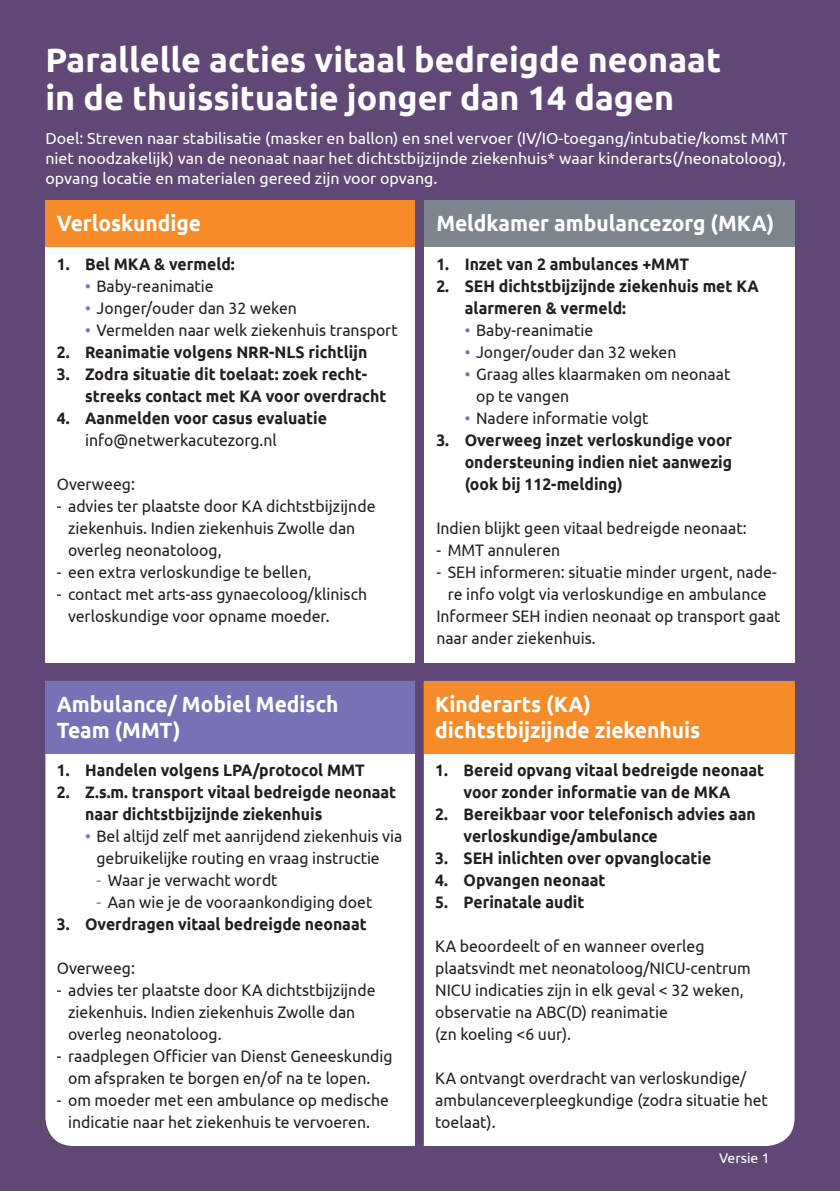
<style>
.page{position:relative;width:840px;height:1191px;background:#fff}
.page>*{position:absolute;margin:0;border:0;box-sizing:border-box;transform-origin:0 0}
.t1{font:700 34px/38px "Ubuntu";color:#fff}
.t2{font:700 22px/26px "Ubuntu";color:#fff;scale:.95 1}
.t3{font:16.6px/22px "Ubuntu";color:#231f20;scale:.95 1}
.t4{font:700 16.6px/22px "Ubuntu";color:#231f20;scale:.95 1}
.t5{font:16px/20px "Ubuntu";color:#fff;text-align:justify}
.t6{font:14px "Ubuntu";color:#fff}
.s1{color:#7672b5}
.s2{font-weight:400}
</style>
<div class="page">
<div style="left:0;top:0;width:839px;height:1191px;background:#604775"></div>
<div style="left:423px;top:203px;width:371px;height:459px;background:#fff"></div>
<div style="left:45px;top:753px;width:370px;height:393px;background:#fff"></div>
<div style="left:423px;top:753px;width:371px;height:393px;background:#fff"></div>
<div style="left:45px;top:203px;width:370px;height:459px;background:#fff"></div>
<div style="left:45px;top:201px;width:370px;height:46px;background:#f68c29"></div>
<div style="left:423px;top:201px;width:371px;height:46px;background:#7e868d"></div>
<div style="left:45px;top:681px;width:370px;height:72px;background:#7672b5"></div>
<div style="left:423px;top:681px;width:371px;height:72px;background:#f68c29"></div>
<p class="t1" style="left:45px;top:40px;width:676px">Parallelle acties vitaal bedreigde neonaat in de thuissituatie jonger dan 14 dagen</p>
<p class="t5" style="left:45px;top:127px;width:743px">Doel: Streven naar stabilisatie (masker en ballon) en snel vervoer (IV/IO-toegang/intubatie/komst MMT niet noodzakelijk) van de neonaat naar het dichtstbijzijnde ziekenhuis* waar kinderarts(/neonatoloog), opvang locatie en materialen gereed zijn voor opvang.</p>
<p class="t2" style="left:57px;top:209px;width:153px">Verloskundige</p>
<p class="t4" style="left:57px;top:253px;width:189px">1. Bel MKA &amp; vermeld:</p>
<p class="t3" style="left:85px;top:275px;width:137px"><span class="s1">•</span> Baby-reanimatie</p>
<p class="t3" style="left:85px;top:297px;width:224px"><span class="s1">•</span> Jonger/ouder dan 32 weken</p>
<p class="t3" style="left:85px;top:319px;width:330px"><span class="s1">•</span> Vermelden naar welk ziekenhuis transport</p>
<p class="t4" style="left:57px;top:341px;width:328px">2. Reanimatie volgens NRR-NLS richtlijn</p>
<p class="t4" style="left:85px;top:363px;width:318px;text-indent:-28px">3. Zodra situatie dit toelaat: zoek recht&shy;streeks contact met KA voor overdracht</p>
<p class="t4" style="left:85px;top:407px;width:256px;text-indent:-28px">4. Aanmelden voor casus evaluatie <span class="s2">info@netwerkacutezorg.nl</span></p>
<p class="t3" style="left:57px;top:473px;width:84px">Overweeg:</p>
<p class="t3" style="left:68px;top:495px;width:325px;text-indent:-11px">- advies ter plaatste door KA dichtstbijzijnde ziekenhuis. Indien ziekenhuis Zwolle dan overleg neonatoloog,</p>
<p class="t3" style="left:57px;top:561px;width:269px">- een extra verloskundige te bellen,</p>
<p class="t3" style="left:68px;top:583px;width:316px;text-indent:-11px">- contact met arts-ass gynaecoloog/klinisch verloskundige voor opname moeder.</p>
<p class="t2" style="left:57px;top:691px;width:298px">Ambulance/ Mobiel Medisch<br>Team (MMT)</p>
<p class="t4" style="left:57px;top:759px;width:326px">1. Handelen volgens LPA/protocol MMT</p>
<p class="t4" style="left:85px;top:781px;width:329px;text-indent:-28px">2. Z.s.m. transport vitaal bedreigde neonaat naar dichtstbijzijnde ziekenhuis</p>
<p class="t3" style="left:96px;top:825px;width:323px;text-indent:-11px"><span class="s1">•</span> Bel altijd zelf met aanrijdend ziekenhuis via gebruikelijke routing en vraag instructie</p>
<p class="t3" style="left:96px;top:869px;width:192px"><span class="s1">-</span> Waar je verwacht wordt</p>
<p class="t3" style="left:96px;top:891px;width:292px"><span class="s1">-</span> Aan wie je de vooraankondiging doet</p>
<p class="t4" style="left:57px;top:913px;width:327px">3. Overdragen vitaal bedreigde neonaat</p>
<p class="t3" style="left:57px;top:957px;width:84px">Overweeg:</p>
<p class="t3" style="left:68px;top:979px;width:325px;text-indent:-11px">- advies ter plaatste door KA dichtstbijzijnde ziekenhuis. Indien ziekenhuis Zwolle dan overleg neonatoloog.</p>
<p class="t3" style="left:68px;top:1045px;width:343px;text-indent:-11px">- raadplegen Officier van Dienst Geneeskundig om afspraken te borgen en/of na te lopen.</p>
<p class="t3" style="left:57px;top:1089px;width:351px;text-align:center">- om moeder met een ambulance op medische indicatie naar het ziekenhuis te vervoeren.</p>
<p class="t2" style="left:436px;top:209px;width:357px">Meldkamer ambulancezorg (MKA)</p>
<p class="t4" style="left:436px;top:253px;width:267px">1. Inzet van 2 ambulances +MMT</p>
<p class="t4" style="left:464px;top:275px;width:311px;text-indent:-28px">2. SEH dichtstbijzijnde ziekenhuis met KA alarmeren &amp; vermeld:</p>
<p class="t3" style="left:464px;top:319px;width:137px"><span class="s1">•</span> Baby-reanimatie</p>
<p class="t3" style="left:464px;top:341px;width:224px"><span class="s1">•</span> Jonger/ouder dan 32 weken</p>
<p class="t3" style="left:476px;top:363px;width:269px;text-indent:-11px"><span class="s1">•</span> Graag alles klaarmaken om neonaat op te vangen</p>
<p class="t3" style="left:464px;top:407px;width:195px"><span class="s1">•</span> Nadere informatie volgt</p>
<p class="t4" style="left:464px;top:429px;width:283px;text-align:justify;text-indent:-28px">3. Overweeg inzet verloskundige voor ondersteuning indien niet aanwezig (ook bij 112-melding)</p>
<p class="t3" style="left:436px;top:517px;width:328px">Indien blijkt geen vitaal bedreigde neonaat:</p>
<p class="t3" style="left:436px;top:539px;width:132px">- MMT annuleren</p>
<p class="t3" style="left:436px;top:561px;width:359px;text-align:center">- SEH informeren: situatie minder urgent, nade&shy;re info volgt via verloskundige en ambulance</p>
<p class="t3" style="left:436px;top:605px;width:364px">Informeer SEH indien neonaat op transport gaat naar ander ziekenhuis.</p>
<p class="t2" style="left:435px;top:691px;width:280px">Kinderarts (KA) dichtstbijzijnde ziekenhuis</p>
<p class="t4" style="left:435px;top:759px;width:347px;text-align:center">1. Bereid opvang vitaal bedreigde neonaat voor zonder informatie van de MKA</p>
<p class="t4" style="left:463px;top:803px;width:309px;text-indent:-28px">2. Bereikbaar voor telefonisch advies aan verloskundige/ambulance</p>
<p class="t4" style="left:435px;top:847px;width:292px">3. SEH inlichten over opvanglocatie</p>
<p class="t4" style="left:435px;top:869px;width:181px">4. Opvangen neonaat</p>
<p class="t4" style="left:435px;top:891px;width:159px">5. Perinatale audit</p>
<p class="t3" style="left:435px;top:935px;width:333px">KA beoordeelt of en wanneer overleg plaatsvindt met neonatoloog/NICU-centrum</p>
<p class="t3" style="left:435px;top:979px;width:326px">NICU indicaties zijn in elk geval &lt; 32 weken, observatie na ABC(D) reanimatie<br>(zn koeling &lt;6 uur).</p>
<p class="t3" style="left:435px;top:1067px;width:351px">KA ontvangt overdracht van verloskundige/ ambulanceverpleegkundige (zodra situatie het toelaat).</p>
<p class="t6" style="left:718px;top:1149px;width:52px">Versie 1</p>
</div>
